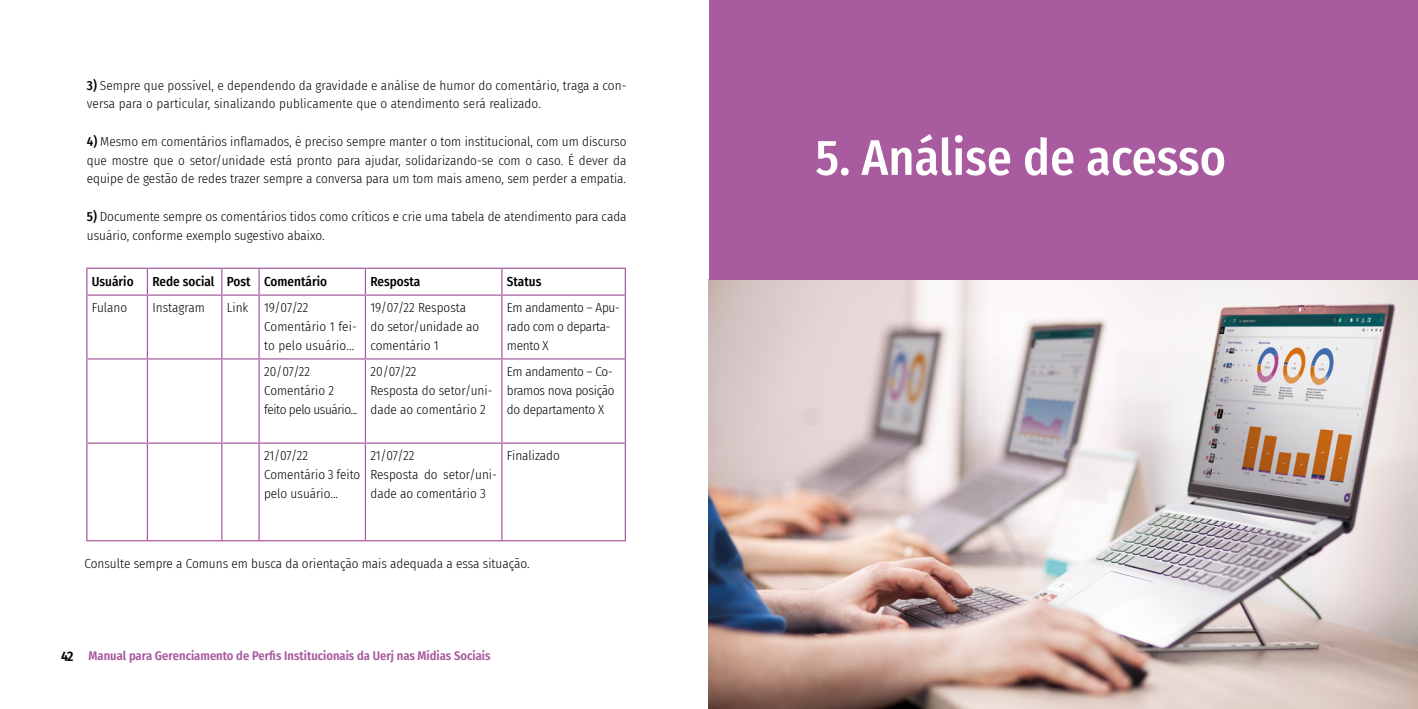
<style>
.page{position:relative;width:1418px;height:709px;background:#fff}
.page>*{position:absolute;margin:0;border:0;box-sizing:border-box;transform-origin:0 0}
.titulo_CAPITULO{font:500 50px "Fira Sans Condensed";color:#fff}
.Paragrafo_de_texto{font:300 13.12px/18.8px "Fira Sans Condensed";color:#000}
.Paragrafo_de_texto-2{font:300 13.12px/18.8px "Fira Sans Condensed";letter-spacing:-.02em;color:#000}
.Paragrafo_de_texto-3{font:500 13.12px "Fira Sans Condensed";color:#000}
.Paragrafo_de_texto-4{font:300 13.12px "Fira Sans Condensed";letter-spacing:-.03em;color:#000}
.t1{font:600 12.5px "Fira Sans Condensed";color:#a85b9f}
.s1{font-weight:500}
.s2{font-size:13.75px;color:#000}
</style>
<div class="page">
<img style="left:709px;top:279px;width:708px;height:430px">
<hr style="left:86px;top:268px;width:61px;height:1px;background:#a85b9f">
<svg style="left:86px;top:269px;width:1px;height:25px"></svg>
<hr style="left:147px;top:268px;width:75px;height:1px;background:#a85b9f">
<svg style="left:147px;top:269px;width:1px;height:25px"></svg>
<hr style="left:222px;top:268px;width:37px;height:1px;background:#a85b9f">
<svg style="left:221px;top:269px;width:1px;height:25px"></svg>
<hr style="left:259px;top:268px;width:106px;height:1px;background:#a85b9f">
<hr style="left:258px;top:269px;width:2px;height:25px;background:#a85b9f">
<hr style="left:365px;top:268px;width:137px;height:1px;background:#a85b9f">
<svg style="left:365px;top:269px;width:1px;height:25px"></svg>
<hr style="left:502px;top:268px;width:124px;height:1px;background:#a85b9f">
<svg style="left:501px;top:269px;width:1px;height:25px"></svg>
<hr style="left:624px;top:269px;width:2px;height:25px;background:#a85b9f">
<hr style="left:86px;top:294px;width:61px;height:2px;background:#a85b9f">
<hr style="left:86px;top:296px;width:1px;height:62px;background:#a85b9f">
<hr style="left:147px;top:294px;width:75px;height:2px;background:#a85b9f">
<hr style="left:147px;top:296px;width:1px;height:62px;background:#a85b9f">
<hr style="left:222px;top:294px;width:37px;height:2px;background:#a85b9f">
<hr style="left:221px;top:296px;width:1px;height:62px;background:#a85b9f">
<hr style="left:259px;top:294px;width:106px;height:2px;background:#a85b9f">
<hr style="left:258px;top:296px;width:2px;height:62px;background:#a85b9f">
<hr style="left:365px;top:294px;width:137px;height:2px;background:#a85b9f">
<hr style="left:365px;top:296px;width:1px;height:62px;background:#a85b9f">
<hr style="left:502px;top:294px;width:124px;height:2px;background:#a85b9f">
<hr style="left:501px;top:296px;width:1px;height:62px;background:#a85b9f">
<hr style="left:624px;top:296px;width:2px;height:62px;background:#a85b9f">
<hr style="left:86px;top:358px;width:61px;height:1px;background:#a85b9f">
<hr style="left:86px;top:359px;width:1px;height:83px;background:#a85b9f">
<hr style="left:147px;top:358px;width:75px;height:1px;background:#a85b9f">
<hr style="left:147px;top:359px;width:1px;height:83px;background:#a85b9f">
<hr style="left:222px;top:358px;width:37px;height:1px;background:#a85b9f">
<hr style="left:221px;top:359px;width:1px;height:83px;background:#a85b9f">
<hr style="left:259px;top:358px;width:106px;height:1px;background:#a85b9f">
<hr style="left:258px;top:359px;width:2px;height:83px;background:#a85b9f">
<hr style="left:365px;top:358px;width:137px;height:1px;background:#a85b9f">
<hr style="left:365px;top:359px;width:1px;height:83px;background:#a85b9f">
<hr style="left:502px;top:358px;width:124px;height:1px;background:#a85b9f">
<hr style="left:501px;top:359px;width:1px;height:83px;background:#a85b9f">
<hr style="left:624px;top:359px;width:2px;height:83px;background:#a85b9f">
<hr style="left:86px;top:442px;width:61px;height:2px;background:#a85b9f">
<hr style="left:86px;top:444px;width:1px;height:96px;background:#a85b9f">
<hr style="left:147px;top:442px;width:75px;height:2px;background:#a85b9f">
<hr style="left:147px;top:444px;width:1px;height:96px;background:#a85b9f">
<hr style="left:222px;top:442px;width:37px;height:2px;background:#a85b9f">
<hr style="left:221px;top:444px;width:1px;height:96px;background:#a85b9f">
<hr style="left:259px;top:442px;width:106px;height:2px;background:#a85b9f">
<hr style="left:258px;top:444px;width:2px;height:96px;background:#a85b9f">
<hr style="left:365px;top:442px;width:137px;height:2px;background:#a85b9f">
<hr style="left:365px;top:444px;width:1px;height:96px;background:#a85b9f">
<hr style="left:502px;top:442px;width:124px;height:2px;background:#a85b9f">
<hr style="left:501px;top:444px;width:1px;height:96px;background:#a85b9f">
<hr style="left:624px;top:444px;width:2px;height:96px;background:#a85b9f">
<hr style="left:86px;top:540px;width:61px;height:1px;background:#a85b9f">
<hr style="left:147px;top:540px;width:75px;height:1px;background:#a85b9f">
<hr style="left:222px;top:540px;width:37px;height:1px;background:#a85b9f">
<hr style="left:259px;top:540px;width:106px;height:1px;background:#a85b9f">
<hr style="left:365px;top:540px;width:137px;height:1px;background:#a85b9f">
<hr style="left:502px;top:540px;width:124px;height:1px;background:#a85b9f">
<div style="left:709px;top:0;width:708px;height:279px;background:#a85b9f"></div>
<p class="Paragrafo_de_texto" style="left:87px;top:76px;width:541px"><span class="s1">3)</span> Sempre que possível, e dependendo da gravidade e análise de humor do comentário, traga a con&shy;versa para o particular, sinalizando publicamente que o atendimento será realizado.</p>
<p class="Paragrafo_de_texto" style="left:87px;top:132px;width:541px;text-align:justify"><span class="s1">4)</span> Mesmo em comentários inflamados, é preciso sempre manter o tom institucional, com um discurso que mostre que o setor/unidade está pronto para ajudar, solidarizando-se com o caso. É dever da equipe de gestão de redes trazer sempre a conversa para um tom mais ameno, sem perder a empatia.</p>
<p class="Paragrafo_de_texto" style="left:87px;top:207px;width:541px"><span class="s1">5)</span> Documente sempre os comentários tidos como críticos e crie uma tabela de atendimento para cada usuário, conforme exemplo sugestivo abaixo.</p>
<p class="Paragrafo_de_texto-3" style="left:92px;top:270px;width:43px">Usuário</p>
<p class="Paragrafo_de_texto-3" style="left:152px;top:270px;width:63px">Rede social</p>
<p class="Paragrafo_de_texto-3" style="left:227px;top:270px;width:25px">Post</p>
<p class="Paragrafo_de_texto-3" style="left:264px;top:270px;width:64px">Comentário</p>
<p class="Paragrafo_de_texto-3" style="left:370px;top:270px;width:51px">Resposta</p>
<p class="Paragrafo_de_texto-3" style="left:507px;top:270px;width:36px">Status</p>
<p class="Paragrafo_de_texto" style="left:92px;top:298px;width:37px">Fulano</p>
<p class="Paragrafo_de_texto" style="left:152px;top:298px;width:54px">Instagram</p>
<p class="Paragrafo_de_texto" style="left:227px;top:298px;width:23px">Link</p>
<p class="Paragrafo_de_texto" style="left:264px;top:298px;width:46px">19/07/22</p>
<p class="Paragrafo_de_texto" style="left:264px;top:317px;width:94px">Comentário 1 fei&shy;to pelo usuário...</p>
<p class="Paragrafo_de_texto" style="left:370px;top:298px;width:110px">19/07/22 Resposta do setor/unidade ao comentário 1</p>
<p class="Paragrafo_de_texto-2" style="left:507px;top:298px;width:115px">Em andamento – Apu&shy;rado com o departa&shy;mento X</p>
<p class="Paragrafo_de_texto" style="left:264px;top:362px;width:48px">20/07/22</p>
<p class="Paragrafo_de_texto" style="left:264px;top:381px;width:71px">Comentário 2</p>
<p class="Paragrafo_de_texto-4" style="left:264px;top:400px;width:95px">feito pelo usuário...</p>
<p class="Paragrafo_de_texto" style="left:370px;top:362px;width:48px">20/07/22</p>
<p class="Paragrafo_de_texto" style="left:370px;top:381px;width:124px">Resposta do setor/uni&shy;dade ao comentário 2</p>
<p class="Paragrafo_de_texto-2" style="left:507px;top:362px;width:109px">Em andamento – Co&shy;bramos nova posição do departamento X</p>
<p class="Paragrafo_de_texto" style="left:264px;top:446px;width:46px">21/07/22</p>
<p class="Paragrafo_de_texto" style="left:264px;top:465px;width:98px">Comentário 3 feito pelo usuário...</p>
<p class="Paragrafo_de_texto" style="left:370px;top:446px;width:46px">21/07/22</p>
<p class="Paragrafo_de_texto" style="left:370px;top:465px;width:128px">Resposta do setor/uni&shy;dade ao comentário 3</p>
<p class="Paragrafo_de_texto" style="left:507px;top:446px;width:54px">Finalizado</p>
<p class="Paragrafo_de_texto" style="left:84px;top:554px;width:447px">Consulte sempre a Comuns em busca da orientação mais adequada a essa situação.</p>
<p class="t1" style="left:61px;top:645px;width:431px"><span class="s2">42</span> Manual para Gerenciamento de Perfis Institucionais da Uerj nas Mídias Sociais</p>
<p class="titulo_CAPITULO" style="left:815px;top:117px;width:412px">5. Análise de acesso</p>
</div>
